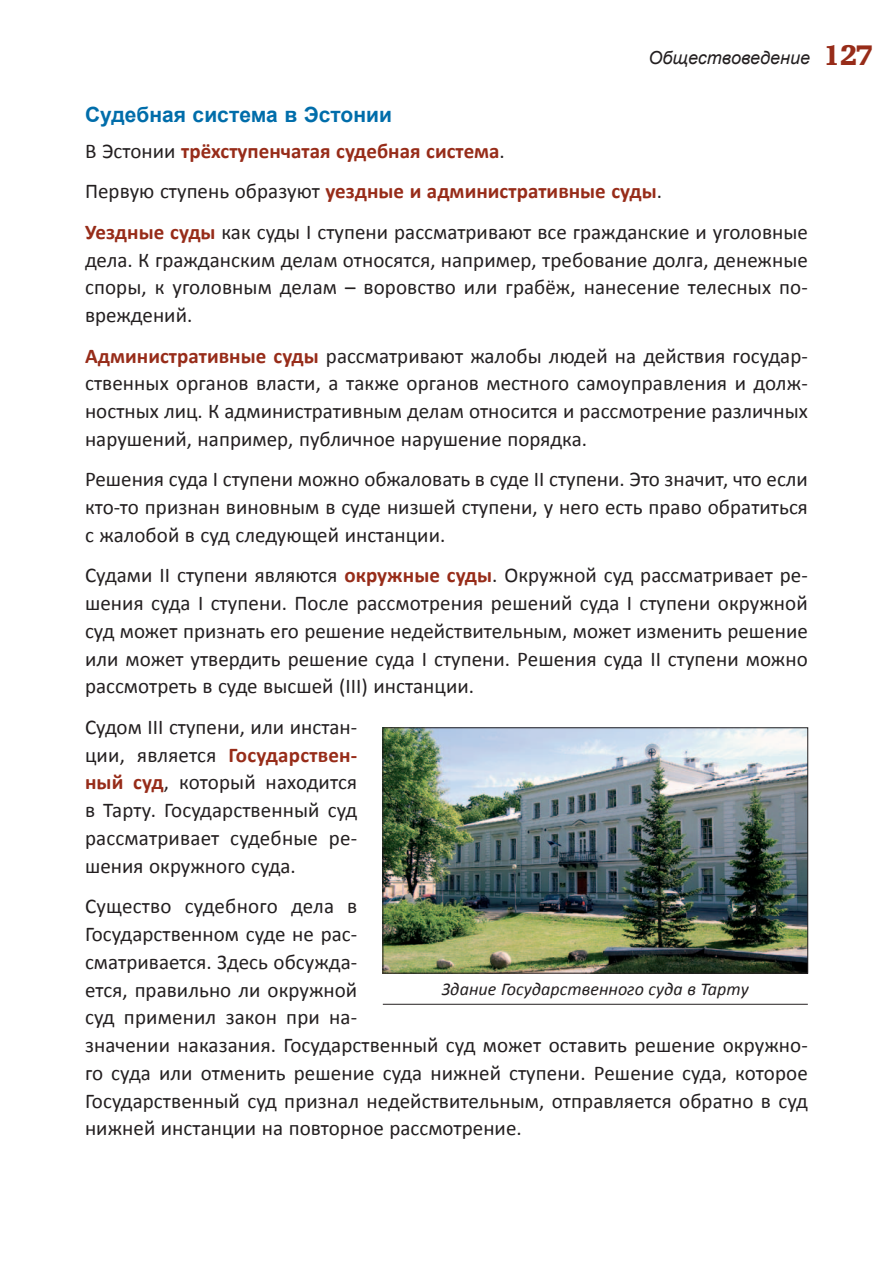
<style>
.page{position:relative;width:893px;height:1263px;background:#fff}
.page>*{position:absolute;margin:0;border:0;box-sizing:border-box;transform-origin:0 0}
.e-loik{font:21px/27.8px "Calibri";color:#231f20;text-align:justify}
.e-loik-2{font:700 21px "Calibri";color:#972c19}
.ptk-loik{font:700 21px "Arial";color:#006daa}
.joonis_b{font:italic 18px "Calibri";color:#231f20}
.t1{font:italic 18px "Arial";letter-spacing:.005em;color:#231f20}
.s1{font-family:"Egyptienne F";font-weight:900;font-style:normal;font-size:30px;color:#972c19}
.s2{font-weight:400;color:#231f20}
.s3{font-weight:700;color:#972c19}
</style>
<div class="page">
<hr style="left:383px;top:1004px;width:425px;height:1px;background:#231f20">
<img style="left:385px;top:729px;width:421px;height:242px">
<div style="left:383px;top:727px;width:425px;height:246px;border:1px solid #231f20"></div>
<p class="t1" style="left:648px;top:46px;width:226px">Обществоведение <span class="s1">127</span></p>
<p class="ptk-loik" style="left:85px;top:100px;width:309px">Судебная система в Эстонии</p>
<p class="e-loik-2" style="left:85px;top:137px;width:421px"><span class="s2">В Эстонии</span> трёхступенчатая судебная система<span class="s2">.</span></p>
<p class="e-loik-2" style="left:85px;top:178px;width:578px"><span class="s2">Первую ступень образуют</span> уездные и административные суды<span class="s2">.</span></p>
<p class="e-loik" style="left:85px;top:218px;width:724px"><span class="s3">Уездные суды</span> как суды I ступени рассматривают все гражданские и уголовные дела. К гражданским делам относятся, например, требование долга, денежные споры, к уголовным делам – воровство или грабёж, нанесение телесных по&shy;вреждений.</p>
<p class="e-loik" style="left:85px;top:342px;width:724px"><span class="s3">Административные суды</span> рассматривают жалобы людей на действия государ&shy;ственных органов власти, а также органов местного самоуправления и долж&shy;ностных лиц. К административным делам относится и рассмотрение различных нарушений, например, публичное нарушение порядка.</p>
<p class="e-loik" style="left:85px;top:466px;width:724px">Решения суда I ступени можно обжаловать в суде II ступени. Это значит, что если кто-то признан виновным в суде низшей ступени, у него есть право обратиться с жалобой в суд следующей инстанции.</p>
<p class="e-loik" style="left:85px;top:562px;width:724px">Судами II ступени являются <span class="s3">окружные суды</span>. Окружной суд рассматривает ре&shy;шения суда I ступени. После рассмотрения решений суда I ступени окружной суд может признать его решение недействительным, может изменить решение или может утвердить решение суда I ступени. Решения суда II ступени можно рассмотреть в суде высшей (III) инстанции.</p>
<p class="e-loik" style="left:85px;top:713px;width:274px">Судом III ступени, или инстан&shy;ции, является <span class="s3">Государствен&shy;ный суд</span>, который находится в Тарту. Государственный суд рассматривает судебные ре&shy;шения окружного суда.</p>
<p class="e-loik" style="left:85px;top:892px;width:724px;text-align:left">Существо судебного дела в<br>Государственном суде не рас-<br>сматривается. Здесь обсужда-<br>ется, правильно ли окружной<br>суд применил закон при на-<br>значении наказания. Государственный суд может оставить решение окружно&shy;го суда или отменить решение суда нижней ступени. Решение суда, которое Государственный суд признал недействительным, отправляется обратно в суд нижней инстанции на повторное рассмотрение.</p>
<p class="joonis_b" style="left:442px;top:977px;width:309px">Здание Государственного суда в Тарту</p>
</div>
